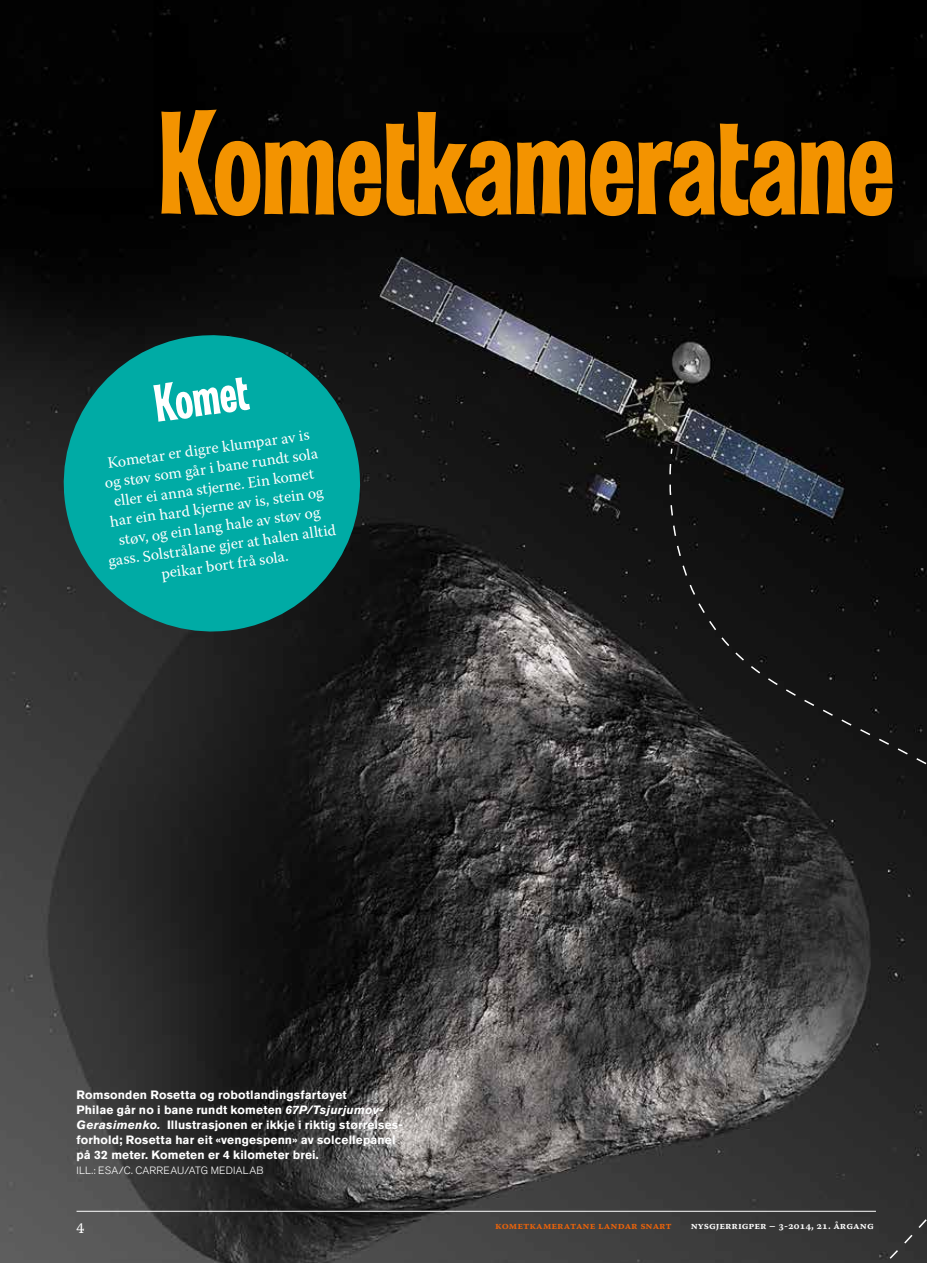
<style>
.page{position:relative;width:927px;height:1263px;background:#fff}
.page>*{position:absolute;margin:0;border:0;box-sizing:border-box;transform-origin:0 0}
.t1{font:150px "Las Vegas OT Jackpot";letter-spacing:-.01em;color:#f39300}
.t2{font:54px "Las Vegas OT Jackpot";color:#fff}
.t3{font:15.75px/19.5px "Warnock Pro";color:#fff;text-align:center}
.t4{font:15px "Warnock Pro Capt";color:#fff}
.t5{font:700 12px/15px "Akzidenz Grotesk BQ";letter-spacing:.015em;color:#fff}
.t6{font:300 10.5px "Akzidenz Grotesk BQ";letter-spacing:.02em;color:#fff}
.t7{font:10.5px "Warnock Pro Semibold Capt";color:#fff}
.t8{font:10.5px "Warnock Pro Semibold Capt";color:#ec6309}
.s1{font-style:italic}
</style>
<div class="page">
<img style="left:0;top:0;width:927px;height:1263px">
<svg style="left:54px;top:325px;width:316px;height:316px;background:#087e7a"></svg>
<svg style="left:668px;top:462px;width:2px;height:203px"></svg>
<svg style="left:670px;top:447px;width:257px;height:816px;background:#282829"></svg>
<hr style="left:77px;top:1211px;width:799px;height:1px;background:#fff">
<h1 class="t1" style="left:157px;top:81px;width:739px">Kometkameratane</h1>
<h2 class="t2" style="left:150px;top:375px;width:96px;rotate:-8deg">Komet</h2>
<h3 class="t3" style="left:94px;top:455px;width:231px;rotate:-8deg">Kometar er digre klumpar av is<br>og støv som går i bane rundt sola eller ei anna stjerne. Ein komet<br>har ein hard kjerne av is, stein og støv, og ein lang hale av støv og gass. Solstrålane gjer at halen alltid peikar bort frå sola.</h3>
<p class="t5" style="left:77px;top:1087px;width:328px">Romsonden Rosetta og robotlandingsfartøyet<br>Philae går no i bane rundt kometen <span class="s1">67P/Tsjurjumov-Gerasimenko.</span> Illustrasjonen er ikkje i riktig størrelses&shy;forhold; Rosetta har eit «vengespenn» av solcellepanel på 32 meter. Kometen er 4 kilometer brei.</p>
<p class="t6" style="left:77px;top:1164px;width:188px">ILL.: ESA/C. CARREAU/ATG MEDIALAB</p>
<p class="t4" style="left:77px;top:1218px;width:9px">4</p>
<p class="t8" style="left:495px;top:1219px;width:178px">Kometkameratane landar snart</p>
<p class="t7" style="left:691px;top:1219px;width:185px">nysgjerrigper – 3-2014, 21. årgang</p>
</div>
